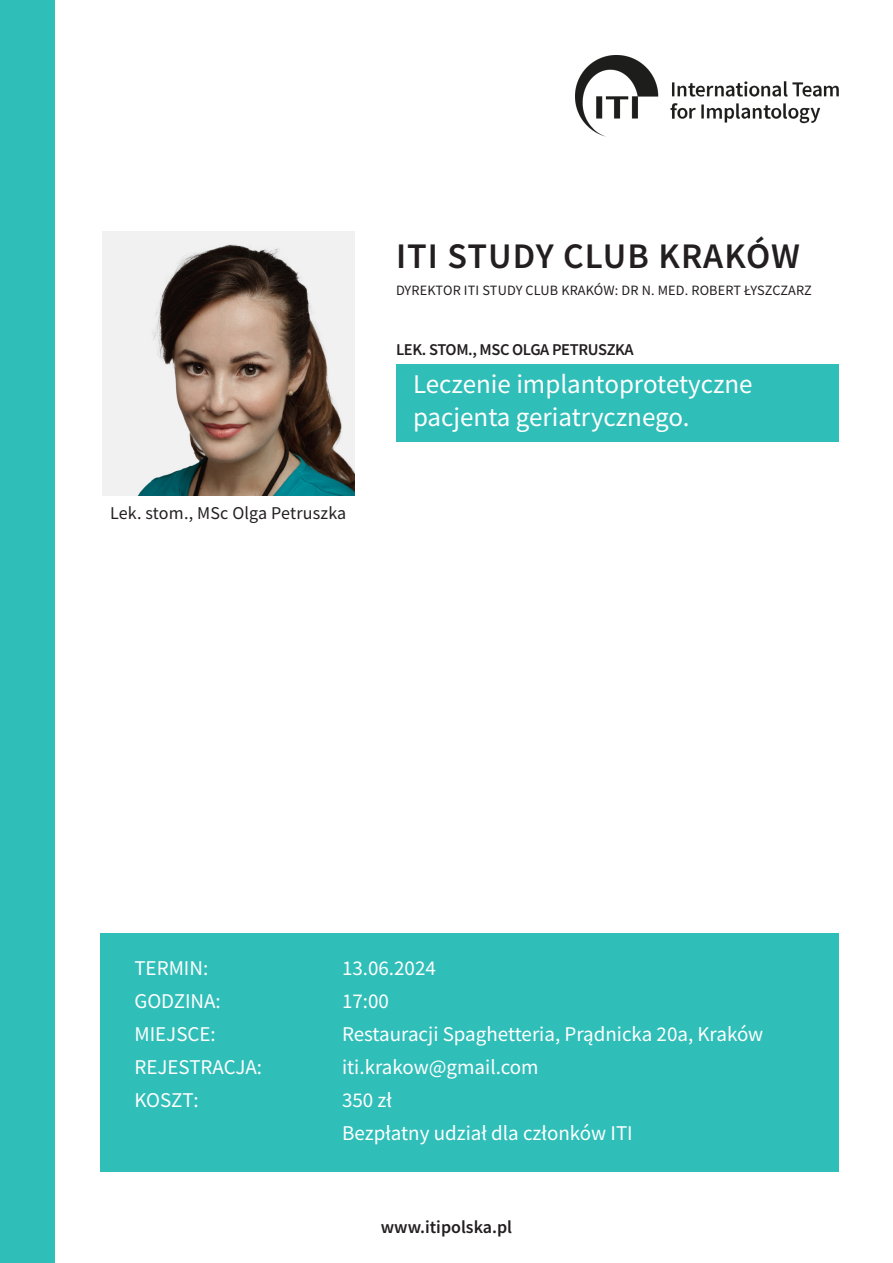
<style>
.page{position:relative;width:893px;height:1263px;background:#fff}
.page>*{position:absolute;margin:0;border:0;box-sizing:border-box;transform-origin:0 0}
.t1{font:600 36px "Source Sans Pro";letter-spacing:.03em;color:#231f20}
.t2{font:27px/33px "Source Sans Pro";color:#fff}
.t3{font:21px "Source Sans Pro";color:#fff}
.t4{font:18px "Source Sans Pro";letter-spacing:.01em;color:#231f20}
.t5{font:600 18px "Source Sans Pro";color:#231f20}
.t6{font:600 16.5px "Source Sans Pro";letter-spacing:-.02em;color:#231f20}
.t7{font:14.25px "Source Sans Pro";letter-spacing:.01em;color:#231f20}
</style>
<div class="page">
<div style="left:396px;top:364px;width:443px;height:77px;background:#30beb9"></div>
<img style="left:575px;top:55px;width:263px;height:81px">
<img style="left:102px;top:231px;width:252px;height:264px">
<div style="left:0;top:0;width:54px;height:1263px;background:#30beb9"></div>
<div style="left:100px;top:933px;width:739px;height:238px;background:#30beb9"></div>
<p class="t1" style="left:396px;top:233px;width:406px">ITI STUDY CLUB KRAKÓW</p>
<p class="t7" style="left:396px;top:282px;width:417px">DYREKTOR ITI STUDY CLUB KRAKÓW: DR N. MED. ROBERT ŁYSZCZARZ</p>
<p class="t6" style="left:396px;top:338px;width:239px">LEK. STOM., MSC OLGA PETRUSZKA</p>
<p class="t4" style="left:110px;top:501px;width:238px">Lek. stom., MSc Olga Petruszka</p>
<p class="t2" style="left:413px;top:367px;width:341px">Leczenie implantoprotetyczne pacjenta geriatrycznego.</p>
<p class="t3" style="left:134px;top:954px;width:75px">TERMIN:</p>
<p class="t3" style="left:342px;top:954px;width:95px">13.06.2024</p>
<p class="t3" style="left:134px;top:987px;width:88px">GODZINA:</p>
<p class="t3" style="left:342px;top:987px;width:48px">17:00</p>
<p class="t3" style="left:134px;top:1020px;width:83px">MIEJSCE:</p>
<p class="t3" style="left:342px;top:1020px;width:423px">Restauracji Spaghetteria, Prądnicka 20a, Kraków</p>
<p class="t3" style="left:134px;top:1053px;width:129px">REJESTRACJA:</p>
<p class="t3" style="left:342px;top:1053px;width:198px">iti.krakow@gmail.com</p>
<p class="t3" style="left:134px;top:1086px;width:66px">KOSZT:</p>
<p class="t3" style="left:342px;top:1086px;width:51px">350 zł</p>
<p class="t3" style="left:342px;top:1119px;width:292px">Bezpłatny udział dla członków ITI</p>
<p class="t5" style="left:381px;top:1215px;width:133px">www.itipolska.pl</p>
</div>
